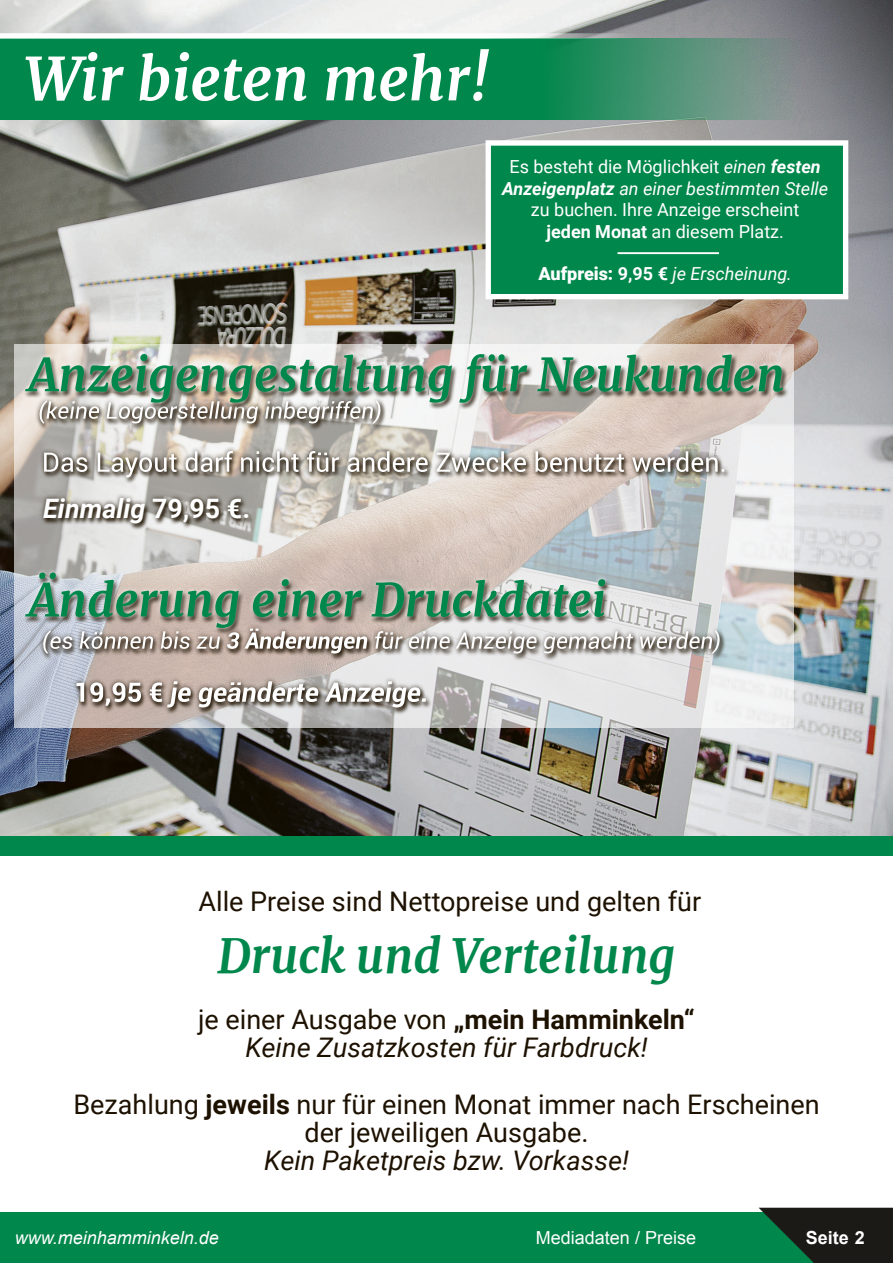
<style>
.page{position:relative;width:893px;height:1263px;background:#fff}
.page>*{position:absolute;margin:0;border:0;box-sizing:border-box;transform-origin:0 0}
.t1{font:italic 700 58.95px "Merriweather";color:#fff}
.t2{font:italic 700 46.5px "Merriweather";color:#00874b}
.t3{font:27px/28.2px "Roboto";color:#1d1100;text-align:center}
.t4{font:italic 27px "Roboto";color:#1d1100}
.t5{font:italic 700 26.85px "Roboto";color:#fff}
.t6{font:18px "Roboto";color:#fff}
.t7{font:italic 18px "Roboto";color:#fff}
.t8{font:italic 18px "Arial";color:#fff}
.t9{font:18px "Arial";color:#fff}
.t10{font:700 18px "Arial";color:#fff}
.s1{font-style:italic}
.s2{font-weight:700;font-style:italic}
.s3{font-weight:700}
.s4{font-weight:900;font-style:normal}
.s5{font-weight:700;font-style:normal}
.s6{font-style:normal}
</style>
<div class="page">
<div style="left:0;top:1212px;width:893px;height:51px;background:#00874b"></div>
<svg style="left:759px;top:1208px;width:134px;height:55px"></svg>
<img style="left:0;top:0;width:893px;height:836px">
<svg style="left:0;top:39px;width:893px;height:81px;fill:#00874b"></svg>
<div style="left:0;top:836px;width:893px;height:19px;background:#00874b"></div>
<svg style="left:14px;top:344px;width:779px;height:384px"></svg>
<div style="left:486px;top:143px;width:358px;height:154px;background:#00874b"></div>
<div style="left:486px;top:140px;width:362px;height:159px;border:5px solid #fff"></div>
<hr style="left:617px;top:252px;width:102px;height:2px;background:#fff">
<svg style="left:0;top:33px;width:644px;height:6px"></svg>
<svg style="left:74px;top:680px;width:358px;height:34px"></svg>
<div style="left:72px;top:676px;width:359px;height:36px;background:#1d1100;opacity:.75"></div>
<svg style="left:76px;top:681px;width:350px;height:26px"></svg>
<svg style="left:41px;top:628px;width:684px;height:33px"></svg>
<div style="left:38px;top:624px;width:686px;height:34px;background:#1d1100;opacity:.75"></div>
<div style="left:20px;top:568px;width:590px;height:65px;background:#fff;opacity:.75"></div>
<svg style="left:25px;top:572px;width:695px;height:82px"></svg>
<svg style="left:42px;top:450px;width:688px;height:35px"></svg>
<div style="left:39px;top:446px;width:690px;height:36px;background:#1d1100;opacity:.75"></div>
<svg style="left:44px;top:451px;width:680px;height:26px"></svg>
<svg style="left:37px;top:424px;width:349px;height:7px"></svg>
<div style="left:35px;top:396px;width:350px;height:33px;background:#1d1100;opacity:.75"></div>
<div style="left:20px;top:349px;width:768px;height:58px;background:#fff;opacity:.75"></div>
<svg style="left:25px;top:354px;width:758px;height:70px"></svg>
<svg style="left:41px;top:497px;width:213px;height:34px"></svg>
<div style="left:39px;top:493px;width:214px;height:36px;background:#1d1100;opacity:.75"></div>
<p class="t1" style="left:26px;top:43px;width:466px">Wir bieten mehr!</p>
<p class="t6" style="left:509px;top:154px;width:313px">Es besteht die Möglichkeit <span class="s1">einen</span> <span class="s2">festen</span></p>
<p class="t7" style="left:502px;top:176px;width:328px"><span class="s3">Anzeigenplatz</span> an einer bestimmten Stelle</p>
<p class="t6" style="left:531px;top:197px;width:270px">zu buchen. Ihre Anzeige erscheint</p>
<p class="t6" style="left:546px;top:219px;width:239px"><span class="s3">jeden Monat</span> an diesem Platz.</p>
<p class="t7" style="left:538px;top:261px;width:255px"><span class="s4">Aufpreis:</span> <span class="s5">9,95 €</span> je Erscheinung.</p>
<p class="t5" style="left:43px;top:490px;width:208px">Einmalig <span class="s6">79,95 €.</span></p>
<p class="t3" style="left:198px;top:886px;width:504px">Alle Preise sind Nettopreise und gelten für</p>
<p class="t2" style="left:217px;top:927px;width:460px">Druck und Verteilung</p>
<p class="t3" style="left:198px;top:1004px;width:498px">je einer Ausgabe von <span class="s3">„mein Hamminkeln“</span></p>
<p class="t4" style="left:245px;top:1029px;width:404px">Keine Zusatzkosten für Farbdruck!</p>
<p class="t3" style="left:73px;top:1089px;width:748px">Bezahlung <span class="s3">jeweils</span> nur für einen Monat immer nach Erscheinen der jeweiligen Ausgabe.</p>
<p class="t4" style="left:264px;top:1141px;width:366px">Kein Paketpreis bzw. Vorkasse!</p>
<p class="t8" style="left:15px;top:1226px;width:206px">www.meinhamminkeln.de</p>
<p class="t9" style="left:536px;top:1226px;width:162px">Mediadaten / Preise</p>
<p class="t10" style="left:806px;top:1226px;width:60px">Seite 2</p>
</div>
